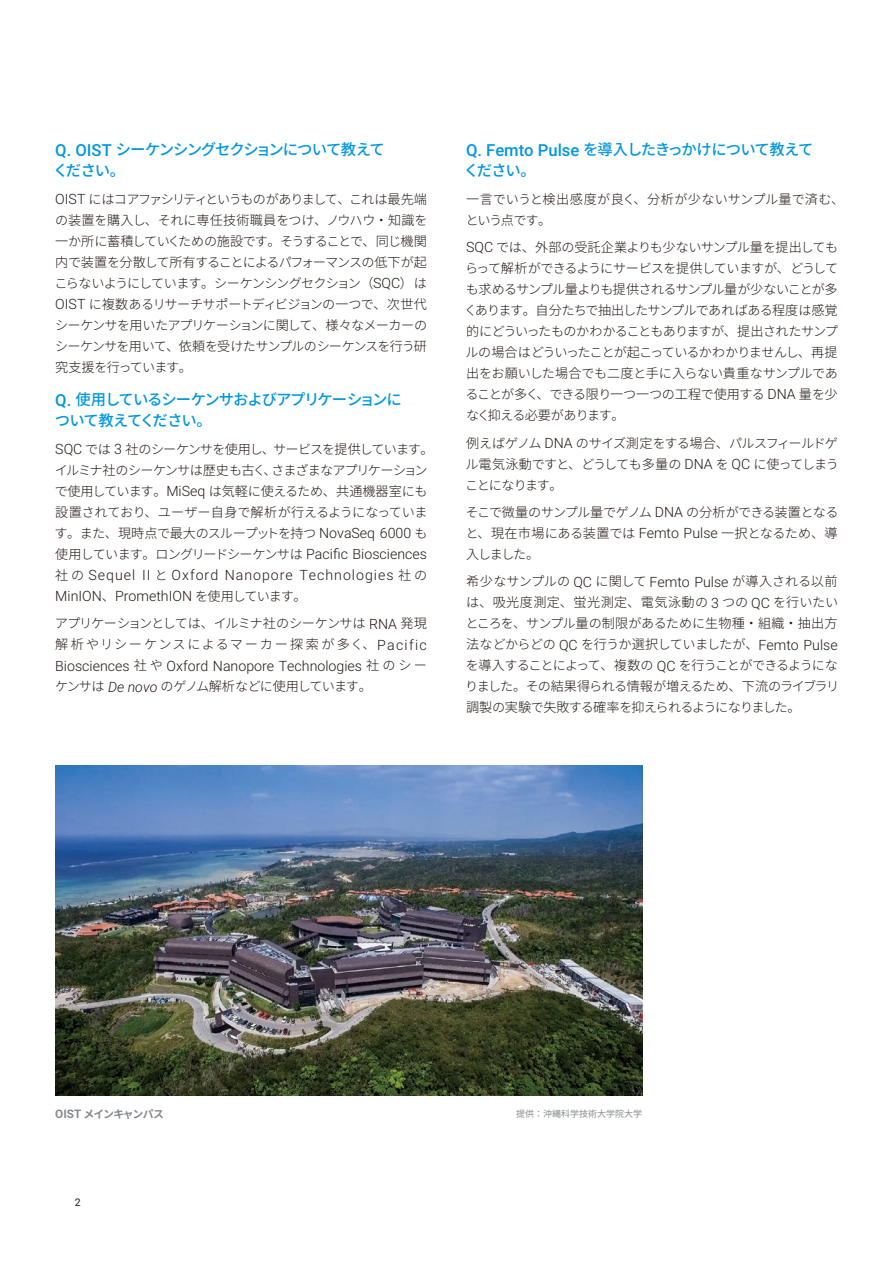
<style>
.page{position:relative;width:893px;height:1263px;background:#fff}
.page>*{position:absolute;margin:0;border:0;box-sizing:border-box;transform-origin:0 0}
.t1{font:500 15.3px/21px "Noto Sans CJ Kjp";letter-spacing:-.07em;color:#0097e0}
.t2{font:300 14.1px/21px "Roboto";letter-spacing:.07em;color:#221815}
.t3{font:300 14.1px "Roboto";color:#221815}
.t4{font:300 13.2px/21px "Noto Sans CJ Kjp";letter-spacing:-.045em;color:#221815;text-align:justify}
.t5{font:300 13.2px/21px "Noto Sans CJ Kjp";letter-spacing:.01em;color:#221815}
.t6{font:300 13.2px/21px "Noto Sans CJ Kjp";letter-spacing:.005em;color:#221815}
.t7{font:700 10.8px "Noto Sans CJ Kjp";letter-spacing:-.08em;color:#86898e}
.t8{font:10.5px "Roboto";color:#221815}
.t9{font:9px "Noto Sans CJ Kjp";color:#86898e}
.s1{font-family:"Roboto";font-size:16.65px}
.s2{font-family:"Roboto";font-size:14.1px}
.s3{font-family:"Noto Sans CJ Kjp";font-size:13.2px}
.s4{font-family:"Roboto";font-style:italic;font-size:14.1px}
.s5{font-family:"Roboto";font-size:11.7px}
</style>
<div class="page">
<img style="left:55px;top:765px;width:587px;height:330px">
<p class="t1" style="left:53px;top:139px;width:333px"><span class="s1">Q. OIST</span> シーケンシングセクションについて教えてください。</p>
<p class="t4" style="left:54px;top:189px;width:375px"><span class="s2">OIST</span> にはコアファシリティというものがありまして、これは最先端の装置を購入し、それに専任技術職員をつけ、ノウハウ・知識を一か所に蓄積していくための施設です。そうすることで、同じ機関内で装置を分散して所有することによるパフォーマンスの低下が起こらないようにしています。シーケンシングセクション（<span class="s2">SQC</span>）は<span class="s2">OIST</span> に複数あるリサーチサポートディビジョンの一つで、次世代シーケンサを用いたアプリケーションに関して、様々なメーカーのシーケンサを用いて、依頼を受けたサンプルのシーケンスを行う研究支援を行っています。</p>
<p class="t1" style="left:55px;top:390px;width:348px"><span class="s1">Q.</span> 使用しているシーケンサおよびアプリケーションについて教えてください。</p>
<p class="t4" style="left:55px;top:439px;width:381px;text-align:left"><span class="s2">SQC</span> では <span class="s2">3</span> 社のシーケンサを使用し、サービスを提供しています。イルミナ社のシーケンサは歴史も古く、さまざまなアプリケーションで使用しています。<span class="s2">MiSeq</span> は気軽に使えるため、共通機器室にも設置されており、ユーザー自身で解析が行えるようになっています。また、現時点で最大のスループットを持つ <span class="s2">NovaSeq 6000</span> も使用しています。ロングリードシーケンサは <span class="s2">Pacific Biosciences</span></p>
<p class="t2" style="left:55px;top:564px;width:373px"><span class="s3">社の</span> Sequel II <span class="s3">と</span> Oxford Nanopore Technologies <span class="s3">社の<br></span>MinION<span class="s3">、</span>PromethION <span class="s3">を使用しています。</span></p>
<p class="t5" style="left:55px;top:613px;width:374px">アプリケーションとしては、イルミナ社のシーケンサは <span class="s2">RNA</span> 発現解析やリシーケンスによるマーカー探索が多く、<span class="s2">Pacific</span></p>
<p class="t3" style="left:55px;top:656px;width:373px">Biosciences <span class="s3">社や</span> Oxford Nanopore Technologies <span class="s3">社のシー</span></p>
<p class="t4" style="left:55px;top:676px;width:318px">ケンサは <span class="s4">De novo</span> のゲノム解析などに使用しています。</p>
<p class="t1" style="left:464px;top:139px;width:351px"><span class="s1">Q. Femto Pulse</span> を導入したきっかけについて教えてください。</p>
<p class="t6" style="left:466px;top:189px;width:380px">一言でいうと検出感度が良く、分析が少ないサンプル量で済む、という点です。</p>
<p class="t4" style="left:464px;top:237px;width:376px"><span class="s2">SQC</span> では、外部の受託企業よりも少ないサンプル量を提出してもらって解析ができるようにサービスを提供していますが、どうしても求めるサンプル量よりも提供されるサンプル量が少ないことが多くあります。自分たちで抽出したサンプルであればある程度は感覚的にどういったものかわかることもありますが、提出されたサンプルの場合はどういったことが起こっているかわかりませんし、再提出をお願いした場合でも二度と手に入らない貴重なサンプルであることが多く、できる限り一つ一つの工程で使用する <span class="s2">DNA</span> 量を少なく抑える必要があります。</p>
<p class="t4" style="left:465px;top:432px;width:375px">例えばゲノム <span class="s2">DNA</span> のサイズ測定をする場合、パルスフィールドゲル電気泳動ですと、どうしても多量の <span class="s2">DNA</span> を <span class="s2">QC</span> に使ってしまうことになります。</p>
<p class="t4" style="left:466px;top:502px;width:374px">そこで微量のサンプル量でゲノム <span class="s2">DNA</span> の分析ができる装置となると、現在市場にある装置では <span class="s2">Femto Pulse</span> 一択となるため、導入しました。</p>
<p class="t4" style="left:465px;top:571px;width:375px">希少なサンプルの <span class="s2">QC</span> に関して <span class="s2">Femto Pulse</span> が導入される以前は、吸光度測定、蛍光測定、電気泳動の <span class="s2">3</span> つの <span class="s2">QC</span> を行いたいところを、サンプル量の制限があるために生物種・組織・抽出方法などからどの <span class="s2">QC</span> を行うか選択していましたが、<span class="s2">Femto Pulse</span>を導入することによって、複数の <span class="s2">QC</span> を行うことができるようになりました。その結果得られる情報が増えるため、下流のライブラリ調製の実験で失敗する確率を抑えられるようになりました。</p>
<p class="t7" style="left:55px;top:1108px;width:110px"><span class="s5">OIST</span> メインキャンパス</p>
<p class="t9" style="left:516px;top:1109px;width:127px">提供：沖縄科学技術大学院大学</p>
<p class="t8" style="left:75px;top:1195px;width:7px">2</p>
</div>
